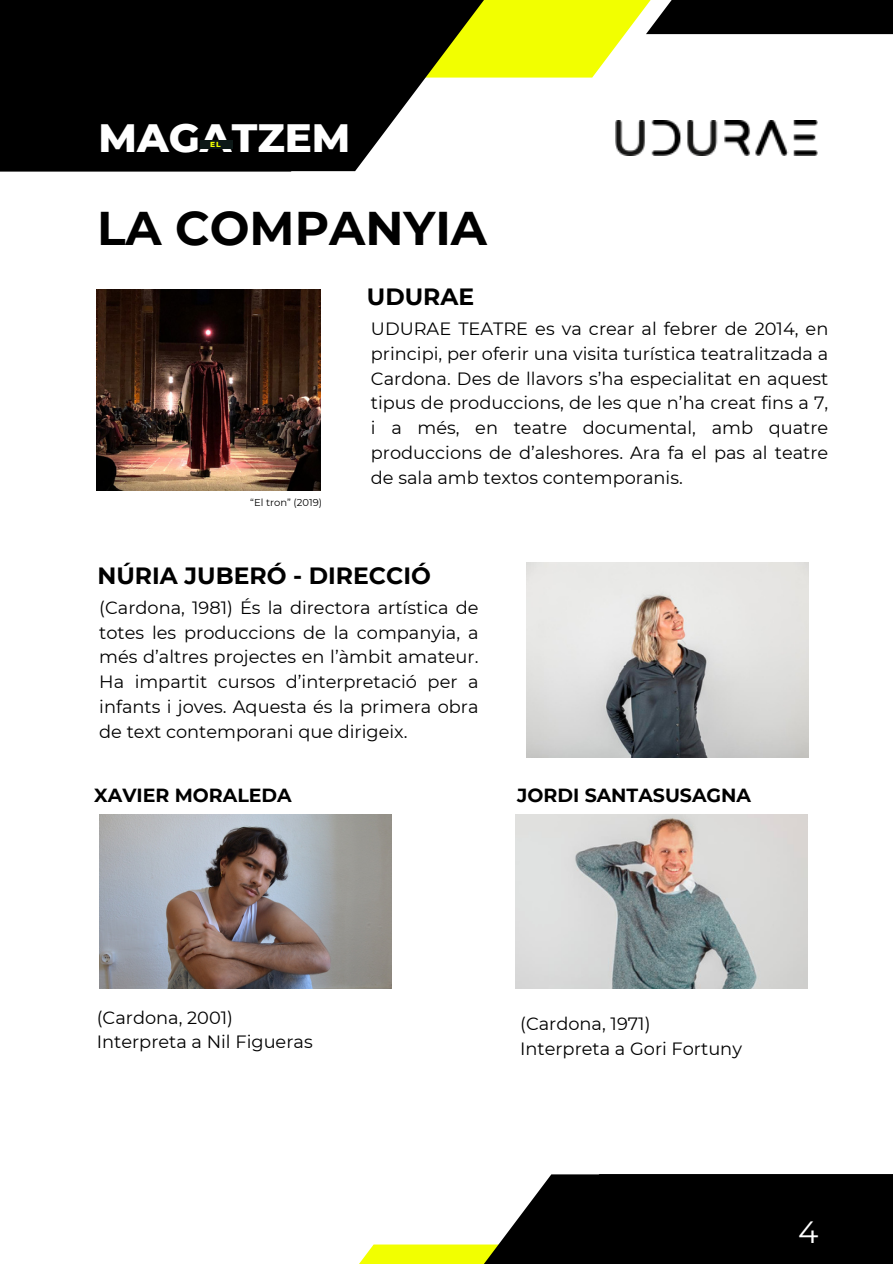
<style>
.page{position:relative;width:893px;height:1264px;background:#fff}
.page>*{position:absolute;margin:0;border:0;box-sizing:border-box;transform-origin:0 0}
.t1{font:700 47.25px "Montserrat";color:#000}
.t2{font:800 40.35px "Montserrat";color:#fff}
.t3{font:30.75px "Montserrat";color:#fff}
.t4{font:700 23.4px "Montserrat";color:#000}
.t5{font:700 18.9px "Montserrat";color:#000}
.t6{font:17.85px/24.8px "Montserrat";color:#000;text-align:justify}
.t7{font:10.05px "Montserrat";color:#000}
.t8{font:800 7.5px "Montserrat";color:#f2ff00}
</style>
<div class="page">
<svg style="left:509px;top:0;width:166px;height:78px;fill:#f2ff00"></svg>
<svg style="left:444px;top:0;width:65px;height:78px;fill:#f2ff00"></svg>
<div style="left:646px;top:0;width:246px;height:34px;background:#000"></div>
<div style="left:0;top:0;width:444px;height:171px;background:#000"></div>
<img style="left:97px;top:289px;width:224px;height:202px">
<div style="left:201px;top:140px;width:32px;height:8px;background:#0c1817"></div>
<img style="left:615px;top:120px;width:202px;height:35px">
<img style="left:526px;top:563px;width:282px;height:194px">
<img style="left:99px;top:814px;width:293px;height:174px">
<svg style="left:359px;top:1174px;width:533px;height:89px"></svg>
<img style="left:515px;top:814px;width:292px;height:174px">
<p class="t2" style="left:99px;top:113px;width:253px">MAGATZEM</p>
<p class="t8" style="left:210px;top:140px;width:12px">EL</p>
<h2 class="t1" style="left:97px;top:199px;width:391px">LA COMPANYIA</h2>
<h4 class="t7" style="left:250px;top:496px;width:73px">“El tron” (2019)</h4>
<h4 class="t4" style="left:367px;top:283px;width:109px">UDURAE</h4>
<h6 class="t6" style="left:371px;top:316px;width:459px">UDURAE TEATRE es va crear al febrer de 2014, en principi, per oferir una visita turística teatralitzada a Cardona. Des de llavors s’ha especialitat en aquest tipus de produccions, de les que n’ha creat fins a 7, i a més, en teatre documental, amb quatre produccions de d’aleshores. Ara fa el pas al teatre de sala amb textos contemporanis.</h6>
<h5 class="t4" style="left:97px;top:561px;width:335px">NÚRIA JUBERÓ - DIRECCIÓ</h5>
<h6 class="t6" style="left:99px;top:595px;width:381px">(Cardona, 1981) És la directora artística de totes les produccions de la companyia, a més d’altres projectes en l’àmbit amateur.<br>Ha impartit cursos d’interpretació per a infants i joves. Aquesta és la primera obra de text contemporani que dirigeix.</h6>
<h3 class="t5" style="left:94px;top:784px;width:199px">XAVIER MORALEDA</h3>
<h6 class="t5" style="left:517px;top:783px;width:235px">JORDI SANTASUSAGNA</h6>
<h3 class="t6" style="left:97px;top:1004px;width:217px">(Cardona, 2001)<br>Interpreta a Nil Figueras</h3>
<h5 class="t6" style="left:520px;top:1011px;width:223px">(Cardona, 1971)<br>Interpreta a Gori Fortuny</h5>
<p class="t3" style="left:798px;top:1212px;width:22px">4</p>
</div>
